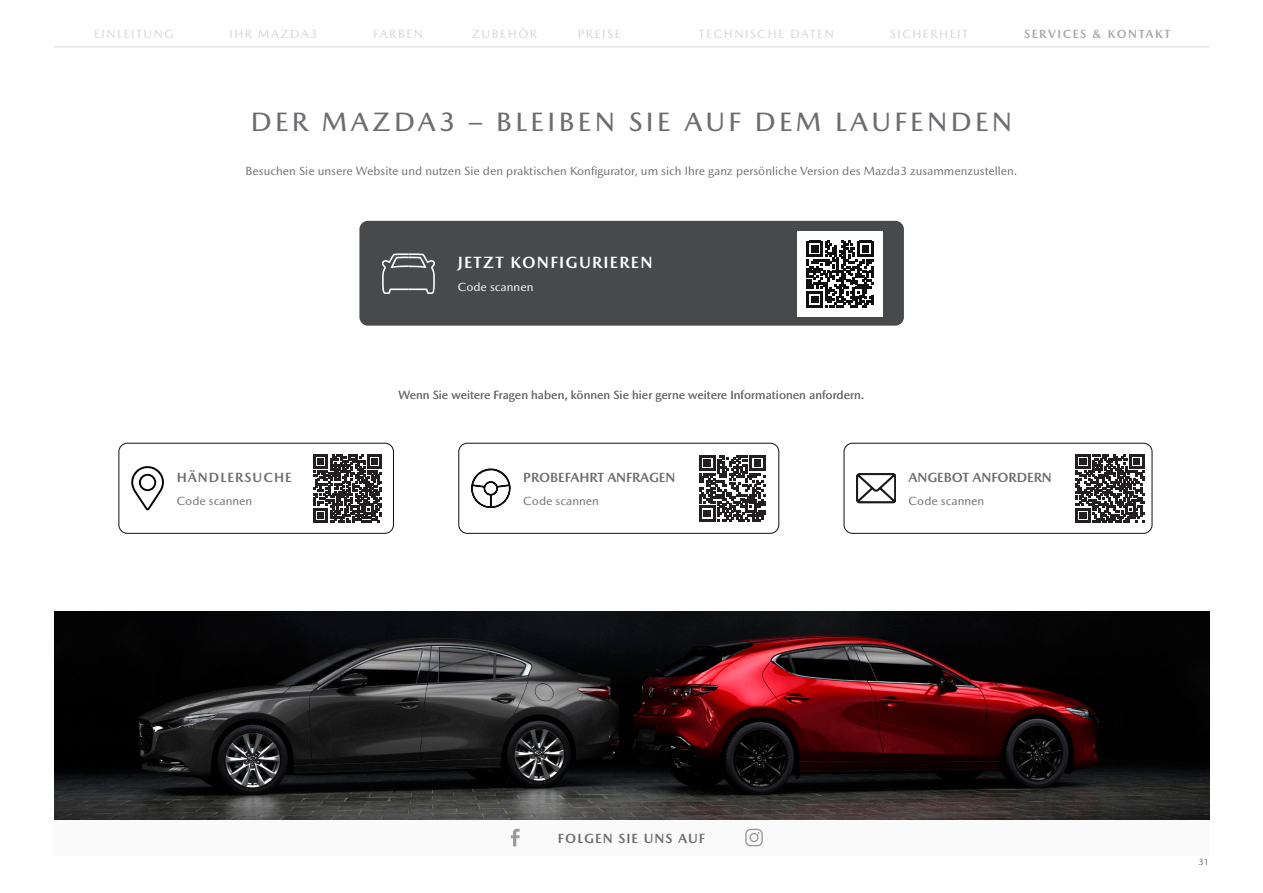
<style>
.page{position:relative;width:1263px;height:893px;background:#fff}
.page>*{position:absolute;margin:0;border:0;box-sizing:border-box;transform-origin:0 0}
._09-Contact_Title_Center{font:500 27px "Mazda Type Cyrillic";letter-spacing:.125em;color:#6c6d70}
._09-Contact_CTA_Title_White{font:700 16.5px "Mazda Type Cyrillic";letter-spacing:.075em;color:#fff}
._09-Contact-CTA-Title-Black{font:700 13.5px "Mazda Type Cyrillic";letter-spacing:-.01em;color:#6c6d70}
._09-Contact-Follow_us{font:700 13.5px "Mazda Type Cyrillic";letter-spacing:.075em;color:#6c6d70}
._09-Contact-CTA-Title-Black-2{font:700 13.5px "Mazda Type Cyrillic";letter-spacing:.075em;color:#6c6d70}
._09-Contact_Body-Text-Center{font:12px "Mazda Type Cyrillic";color:#6c6d70}
._01-Header_Buttons{font:12px "Mazda Type Cyrillic";letter-spacing:.125em;color:#d5d5d5}
._09-Contact-CTA-Sub-title-Black{font:12px "Mazda Type Cyrillic";color:#6c6d70}
._01-Header_Buttons-2{font:700 12px "Mazda Type Cyrillic";letter-spacing:.125em;color:#a8a9ad}
._09-Contact_CTA_Sub-title-White{font:12px "Mazda Type Cyrillic";color:#fff}
.t1{font:9px "Mazda Type Cyrillic";color:#6c6d70}
</style>
<div class="page">
<div style="left:54px;top:820px;width:1155px;height:35px;background:#fafafa"></div>
<svg style="left:511px;top:829px;width:9px;height:17px"></svg>
<svg style="left:745px;top:829px;width:18px;height:17px"></svg>
<img style="left:54px;top:611px;width:1155px;height:209px">
<svg style="left:471px;top:469px;width:40px;height:39px"></svg>
<svg style="left:699px;top:455px;width:67px;height:67px"></svg>
<div style="left:458px;top:443px;width:321px;height:91px;border:1px solid #101010;border-radius:9px"></div>
<svg style="left:856px;top:473px;width:40px;height:30px"></svg>
<svg style="left:1076px;top:454px;width:68px;height:68px"></svg>
<div style="left:844px;top:443px;width:308px;height:91px;border:1px solid #101010;border-radius:9px"></div>
<svg style="left:131px;top:466px;width:33px;height:44px"></svg>
<svg style="left:313px;top:454px;width:69px;height:68px"></svg>
<div style="left:118px;top:443px;width:276px;height:91px;border:1px solid #101010;border-radius:9px"></div>
<div style="left:359px;top:221px;width:545px;height:105px;background:#47494b;border-radius:9px"></div>
<svg style="left:382px;top:253px;width:53px;height:41px"></svg>
<div style="left:798px;top:232px;width:85px;height:85px;background:#fff"></div>
<svg style="left:807px;top:241px;width:66px;height:66px"></svg>
<hr style="left:54px;top:46px;width:1155px;height:2px;background:#e7e7e7">
<p class="_01-Header_Buttons" style="left:94px;top:26px;width:81px">EINLEITUNG</p>
<p class="_01-Header_Buttons" style="left:229px;top:26px;width:89px">IHR MAZDA3</p>
<p class="_01-Header_Buttons" style="left:373px;top:26px;width:51px">FARBEN</p>
<p class="_01-Header_Buttons" style="left:472px;top:26px;width:67px">ZUBEHÖR</p>
<p class="_01-Header_Buttons" style="left:578px;top:26px;width:44px">PREISE</p>
<p class="_01-Header_Buttons" style="left:699px;top:26px;width:137px">TECHNISCHE DATEN</p>
<p class="_01-Header_Buttons" style="left:890px;top:26px;width:80px">SICHERHEIT</p>
<p class="_01-Header_Buttons-2" style="left:1024px;top:26px;width:148px">SERVICES &amp; KONTAKT</p>
<p class="_09-Contact_Title_Center" style="left:251px;top:105px;width:763px">DER MAZDA3 – BLEIBEN SIE AUF DEM LAUFENDEN</p>
<p class="_09-Contact_Body-Text-Center" style="left:246px;top:164px;width:773px">Besuchen Sie unsere Website und nutzen Sie den praktischen Konfigurator, um sich Ihre ganz persönliche Version des Mazda3 zusammenzustellen.</p>
<p class="_09-Contact_CTA_Title_White" style="left:458px;top:252px;width:196px">JETZT KONFIGURIEREN</p>
<p class="_09-Contact_CTA_Sub-title-White" style="left:458px;top:280px;width:77px">Code scannen</p>
<p class="_09-Contact-CTA-Title-Black-2" style="left:177px;top:469px;width:117px">HÄNDLERSUCHE</p>
<p class="_09-Contact-CTA-Sub-title-Black" style="left:177px;top:494px;width:77px">Code scannen</p>
<p class="_09-Contact_Body-Text-Center" style="left:399px;top:388px;width:467px">Wenn Sie weitere Fragen haben, können Sie hier gerne weitere Informationen anfordern.</p>
<p class="_09-Contact-CTA-Title-Black" style="left:523px;top:469px;width:154px">PROBEFAHRT ANFRAGEN</p>
<p class="_09-Contact-CTA-Sub-title-Black" style="left:523px;top:494px;width:77px">Code scannen</p>
<p class="_09-Contact-CTA-Title-Black" style="left:909px;top:469px;width:145px">ANGEBOT ANFORDERN</p>
<p class="_09-Contact-CTA-Sub-title-Black" style="left:909px;top:494px;width:77px">Code scannen</p>
<p class="_09-Contact-Follow_us" style="left:558px;top:830px;width:149px">FOLGEN SIE UNS AUF</p>
<p class="t1" style="left:1198px;top:857px;width:12px">31</p>
</div>
